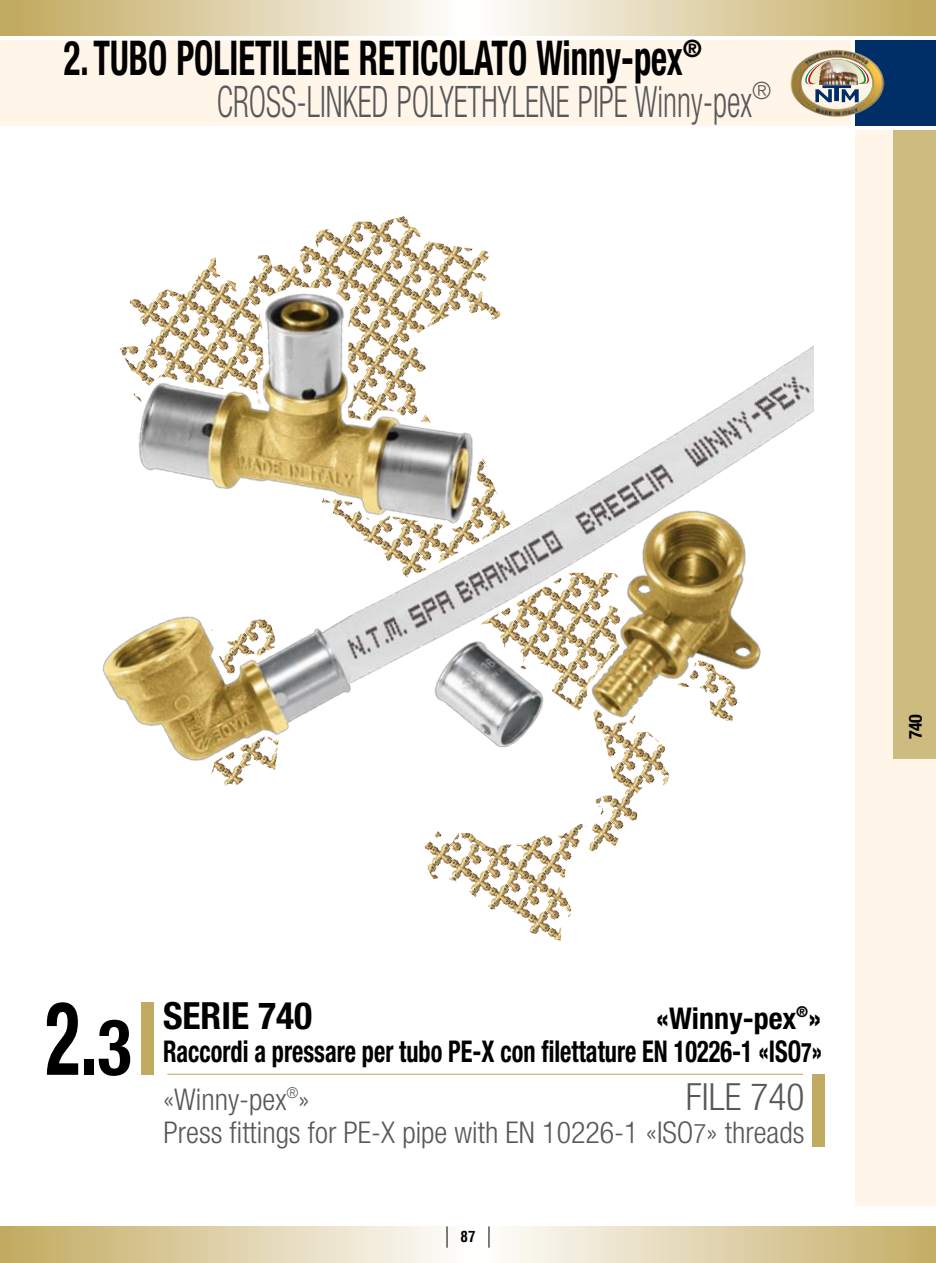
<style>
.page{position:relative;width:936px;height:1263px;background:#fff}
.page>*{position:absolute;margin:0;border:0;box-sizing:border-box;transform-origin:0 0}
.t1{font:700 condensed 102.45px "Helvetica Neue";color:#000;scale:.7 1}
.t2{font:700 condensed 48px "Helvetica Neue";color:#000;scale:.72 1}
.t3{font:300 condensed 43.5px "Helvetica Neue";color:#58585a;scale:.72 1}
.t4{font:700 condensed 37.5px "Helvetica Neue";color:#000}
.t5{font:300 condensed 37.5px "Helvetica Neue";color:#58585a}
.t6{font:300 condensed 30px "Helvetica Neue";color:#58585a}
.t7{font:700 condensed 30px "Helvetica Neue";color:#000;scale:.81 1}
.t8{font:700 condensed 30px "Helvetica Neue";color:#000}
.t9{font:700 condensed 18px "Helvetica Neue";color:#000}
.t10{font:700 condensed 15px "Helvetica";color:#000}
.s1{font-size:77.85px}
.s2{font-size:27px}
</style>
<div class="page">
<div style="left:0;top:40px;width:850px;height:86px;background:#fff5e8"></div>
<svg style="left:0;top:0;width:935px;height:36px;background:#dfd3ac"></svg>
<svg style="left:0;top:1226px;width:935px;height:37px;background:#e0d4b0"></svg>
<div style="left:855px;top:130px;width:80px;height:1076px;background:#fff5e8"></div>
<svg style="left:446px;top:1226px;width:1px;height:22px"></svg>
<svg style="left:488px;top:1226px;width:1px;height:22px"></svg>
<div style="left:855px;top:40px;width:80px;height:86px;background:#002e67"></div>
<img style="left:790px;top:48px;width:94px;height:70px">
<img style="left:819px;top:62px;width:38px;height:22px">
<svg style="left:386px;top:216px;width:238px;height:725px"></svg>
<hr style="left:167px;top:1074px;width:636px;height:1px;background:#c1ab60">
<div style="left:812px;top:1074px;width:13px;height:73px;background:#c1ab60"></div>
<div style="left:141px;top:1002px;width:13px;height:73px;background:#c1ab60"></div>
<img style="left:102px;top:221px;width:712px;height:601px">
<div style="left:893px;top:131px;width:42px;height:627px;background:#cebb7f"></div>
<h2 class="t2" style="left:64px;top:29px;width:888px">2. TUBO POLIETILENE RETICOLATO Winny-pex<sup>®</sup></h2>
<h3 class="t3" style="left:217px;top:76px;width:771px">CROSS-LINKED POLYETHYLENE PIPE Winny-pex<sup>®</sup></h3>
<p class="t9" style="left:904px;top:739px;width:27px;rotate:-90deg">740</p>
<h1 class="t1" style="left:46px;top:976px;width:124px">2.<span class="s1">3</span></h1>
<p class="t4" style="left:163px;top:993px;width:151px">SERIE 740</p>
<p class="t8" style="left:656px;top:1000px;width:166px">«Winny-pex<sup>®</sup>»</p>
<p class="t7" style="left:163px;top:1033px;width:815px">Raccordi a pressare per tubo PE-X con filettature EN 10226-1 «ISO<span class="s2">7</span>»</p>
<p class="t5" style="left:685px;top:1075px;width:120px">FILE 740</p>
<p class="t6" style="left:163px;top:1115px;width:642px">Press fittings for PE-X pipe with EN 10226-1 «ISO<span class="s2">7</span>» threads</p>
<p class="t6" style="left:163px;top:1082px;width:148px">«Winny-pex<sup>®</sup>»</p>
<p class="t10" style="left:460px;top:1228px;width:16px">87</p>
</div>
